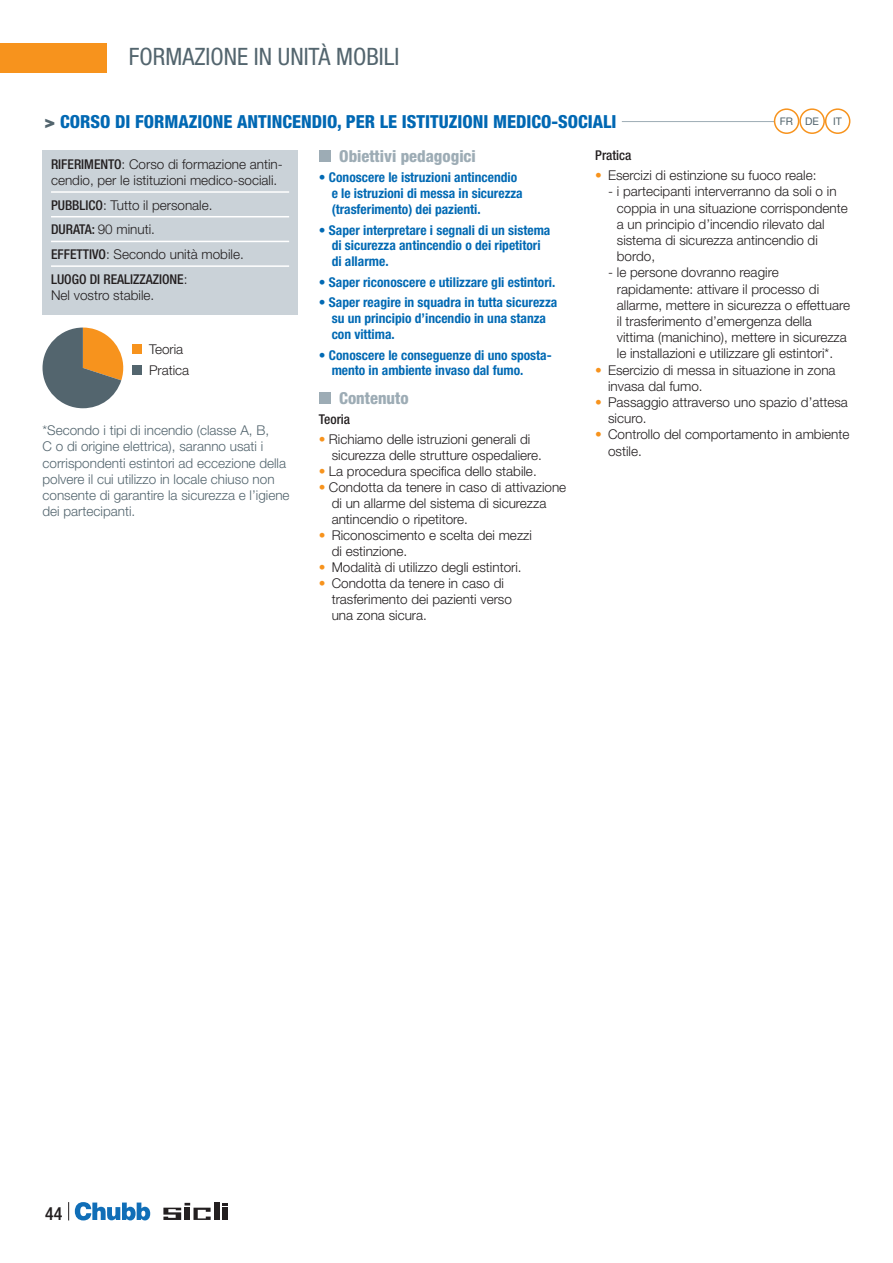
<style>
.page{position:relative;width:893px;height:1263px;background:#fff}
.page>*{position:absolute;margin:0;border:0;box-sizing:border-box;transform-origin:0 0}
.t1{font:condensed 24px "Helvetica Neue LT Std";color:#53656e}
.t2{font:800 condensed 18px "Helvetica Neue LT Std";color:#0168b3}
.t3{font:500 condensed 18px "Helvetica Neue LT Std";color:#231f20}
.t4{font:800 condensed 16.5px "Helvetica Neue LT Std";color:#9dacb5}
.t5{font:300 13.5px/16.2px "Helvetica Neue LT Std";color:#231f20}
.t6{font:700 condensed 13.5px/15.9px "Helvetica Neue LT Std";color:#026ab4}
.t7{font:300 13.5px/16.2px "Helvetica Neue LT Std";color:#53656e}
.t8{font:500 condensed 13.5px "Helvetica Neue LT Std";color:#231f20}
.t9{font:10.5px "Helvetica Neue LT Std";color:#53656e}
.s1{font-weight:900;font-stretch:normal;color:#53656e}
.s2{font-weight:400;font-stretch:condensed;color:#f7931d}
.s3{font-weight:500;font-stretch:condensed}
</style>
<div class="page">
<svg style="left:75px;top:1202px;width:75px;height:18px"></svg>
<div style="left:214px;top:1203px;width:5px;height:17px;background:#231f20"></div>
<svg style="left:163px;top:1203px;width:48px;height:17px"></svg>
<svg style="left:222px;top:1203px;width:6px;height:2px"></svg>
<div style="left:222px;top:1207px;width:6px;height:13px;background:#231f20"></div>
<svg style="left:68px;top:1202px;width:1px;height:18px"></svg>
<div style="left:0;top:43px;width:106px;height:30px;background:#f7931d"></div>
<div style="left:319px;top:150px;width:12px;height:12px;background:#9dacb5"></div>
<div style="left:319px;top:392px;width:12px;height:12px;background:#9dacb5"></div>
<div style="left:43px;top:151px;width:255px;height:164px;background:#cad2d8"></div>
<hr style="left:51px;top:191px;width:238px;height:2px;background:#fff">
<hr style="left:51px;top:216px;width:238px;height:1px;background:#fff">
<hr style="left:51px;top:241px;width:238px;height:1px;background:#fff">
<hr style="left:51px;top:265px;width:238px;height:2px;background:#fff">
<div style="left:132px;top:344px;width:10px;height:10px;background:#f7931d"></div>
<div style="left:132px;top:365px;width:10px;height:9px;background:#53656e"></div>
<svg style="left:43px;top:328px;width:81px;height:80px"></svg>
<hr style="left:622px;top:121px;width:161px;height:1px;background:#9dacb5">
<div style="left:775px;top:109px;width:24px;height:24px;background:#fff;border-radius:50%"></div>
<div style="left:774px;top:108px;width:25px;height:26px;border:2px solid #f7931d;border-radius:50%"></div>
<div style="left:799px;top:108px;width:26px;height:26px;border:2px solid #f7931d;border-radius:50%"></div>
<div style="left:825px;top:108px;width:25px;height:26px;border:2px solid #f7931d;border-radius:50%"></div>
<h1 class="t1" style="left:129px;top:43px;width:272px">FORMAZIONE IN UNITÀ MOBILI</h1>
<h2 class="t2" style="left:45px;top:110px;width:573px"><span class="s1">&gt;</span> CORSO DI FORMAZIONE ANTINCENDIO, PER LE ISTITUZIONI MEDICO-SOCIALI</h2>
<p class="t8" style="left:595px;top:147px;width:38px">Pratica</p>
<p class="t5" style="left:595px;top:167px;width:223px"><span class="s2">•</span> Esercizi di estinzione su fuoco reale:</p>
<p class="t5" style="left:617px;top:183px;width:233px;text-indent:-9px">- i partecipanti interverranno da soli o in coppia in una situazione corrispondente a un principio d’incendio rilevato dal sistema di sicurezza antincendio di bordo,</p>
<p class="t5" style="left:617px;top:264px;width:235px;text-indent:-9px">- le persone dovranno reagire rapidamente: attivare il processo di allarme, mettere in sicurezza o effettuare il trasferimento d’emergenza della vittima (manichino), mettere in sicurezza le installazioni e utilizzare gli estintori*.</p>
<p class="t5" style="left:608px;top:361px;width:229px;text-indent:-13px"><span class="s2">•</span> Esercizio di messa in situazione in zona invasa dal fumo.</p>
<p class="t5" style="left:608px;top:394px;width:241px;text-indent:-13px"><span class="s2">•</span> Passaggio attraverso uno spazio d’attesa sicuro.</p>
<p class="t5" style="left:608px;top:426px;width:243px;text-indent:-13px"><span class="s2">•</span> Controllo del comportamento in ambiente ostile.</p>
<p class="t9" style="left:780px;top:115px;width:41px">FR DE</p>
<p class="t9" style="left:833px;top:115px;width:10px">IT</p>
<p class="t4" style="left:339px;top:146px;width:138px">Obiettivi pedagogici</p>
<p class="t6" style="left:332px;top:169px;width:193px;text-indent:-13px">• Conoscere le istruzioni antincendio e le istruzioni di messa in sicurezza (trasferimento) dei pazienti.</p>
<p class="t6" style="left:332px;top:222px;width:220px;text-indent:-13px">• Saper interpretare i segnali di un sistema di sicurezza antincendio o dei ripetitori di allarme.</p>
<p class="t6" style="left:319px;top:274px;width:238px">• Saper riconoscere e utilizzare gli estintori.</p>
<p class="t6" style="left:332px;top:294px;width:227px;text-indent:-13px">• Saper reagire in squadra in tutta sicurezza su un principio d’incendio in una stanza con vittima.</p>
<p class="t6" style="left:332px;top:347px;width:222px;text-indent:-13px">• Conoscere le conseguenze di uno sposta&shy;mento in ambiente invaso dal fumo.</p>
<p class="t4" style="left:339px;top:388px;width:71px">Contenuto</p>
<p class="t8" style="left:319px;top:411px;width:33px">Teoria</p>
<p class="t5" style="left:332px;top:431px;width:212px;text-indent:-13px"><span class="s2">•</span> Richiamo delle istruzioni generali di sicurezza delle strutture ospedaliere.</p>
<p class="t5" style="left:319px;top:463px;width:219px"><span class="s2">•</span> La procedura specifica dello stabile.</p>
<p class="t5" style="left:332px;top:479px;width:236px;text-indent:-13px"><span class="s2">•</span> Condotta da tenere in caso di attivazione di un allarme del sistema di sicurezza antincendio o ripetitore.</p>
<p class="t5" style="left:332px;top:527px;width:202px;text-indent:-13px"><span class="s2">•</span> Riconoscimento e scelta dei mezzi di estinzione.</p>
<p class="t5" style="left:319px;top:559px;width:204px"><span class="s2">•</span> Modalità di utilizzo degli estintori.</p>
<p class="t5" style="left:332px;top:575px;width:182px;text-indent:-13px"><span class="s2">•</span> Condotta da tenere in caso di trasferimento dei pazienti verso una zona sicura.</p>
<p class="t5" style="left:51px;top:155px;width:233px"><span class="s3">RIFERIMENTO</span>: Corso di formazione antin&shy;cendio, per le istituzioni medico-sociali.</p>
<p class="t5" style="left:51px;top:192px;width:194px;line-height:24.8px"><span class="s3">PUBBLICO</span>: Tutto il personale.<br><span class="s3">DURATA:</span> 90 minuti.<br><span class="s3">EFFETTIVO</span>: Secondo unità mobile.<br><span class="s3">LUOGO DI REALIZZAZIONE</span>:</p>
<p class="t5" style="left:51px;top:287px;width:105px">Nel vostro stabile.</p>
<p class="t5" style="left:149px;top:339px;width:42px;line-height:20.4px">Teoria<br>Pratica</p>
<p class="t7" style="left:43px;top:422px;width:249px">*Secondo i tipi di incendio (classe A, B,<br>C o di origine elettrica), saranno usati i corrispondenti estintori ad eccezione della polvere il cui utilizzo in locale chiuso non consente di garantire la sicurezza e l’igiene dei partecipanti.</p>
<h2 class="t3" style="left:45px;top:1203px;width:19px">44</h2>
</div>
